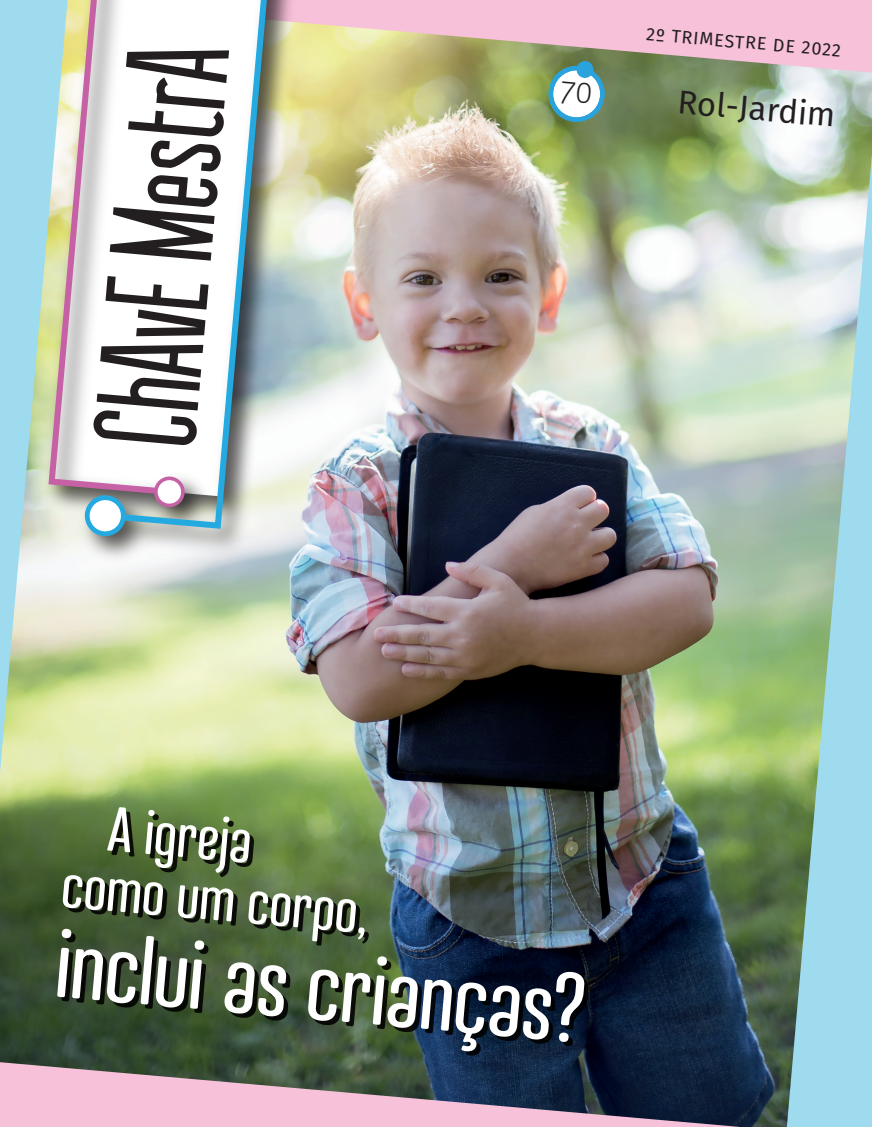
<style>
.page{position:relative;width:872px;height:1127px;background:#fff}
.page>*{position:absolute;margin:0;border:0;box-sizing:border-box;transform-origin:0 0}
.t1{font:144.6px "Sessions";color:#231f20}
.t2{font:97.5px "Nephrite";color:#fff}
.t3{font:63px/60px "Nephrite";color:#fff}
.t4{font:33px "Fira Sans";color:#231f20}
.t5{font:18px "Fira Sans";color:#231f20}
</style>
<div class="page">
<img style="left:0;top:73px;width:872px;height:1054px">
<svg style="left:0;top:1062px;width:740px;height:65px;background:#8b798b"></svg>
<svg style="left:0;top:0;width:68px;height:772px;background:#b5ddd7"></svg>
<svg style="left:306px;top:0;width:566px;height:73px;background:#dfbdb8"></svg>
<svg style="left:787px;top:154px;width:85px;height:973px;background:#a8cfc9"></svg>
<img style="left:36px;top:0;width:37px;height:541px">
<svg style="left:45px;top:0;width:28px;height:498px;background:#ced0c1"></svg>
<img style="left:73px;top:0;width:233px;height:569px">
<svg style="left:98px;top:0;width:179px;height:532px"></svg>
<svg style="left:84px;top:494px;width:43px;height:43px"></svg>
<svg style="left:546px;top:60px;width:61px;height:64px"></svg>
<p class="t1" style="left:73px;top:440px;width:404px;rotate:-85deg">ChAvEMestrA</p>
<p class="t5" style="left:647px;top:20px;width:197px;rotate:5deg">2º TRIMESTRE DE 2022</p>
<p class="t4" style="left:680px;top:77px;width:160px;rotate:5deg">Rol-Jardim</p>
<p class="t3" style="left:69px;top:796px;width:310px;text-indent:42px;rotate:5deg">A igreja<br>como um corpo,</p>
<p class="t2" style="left:59px;top:911px;width:534px;rotate:5deg">inclui as crianças?</p>
</div>
